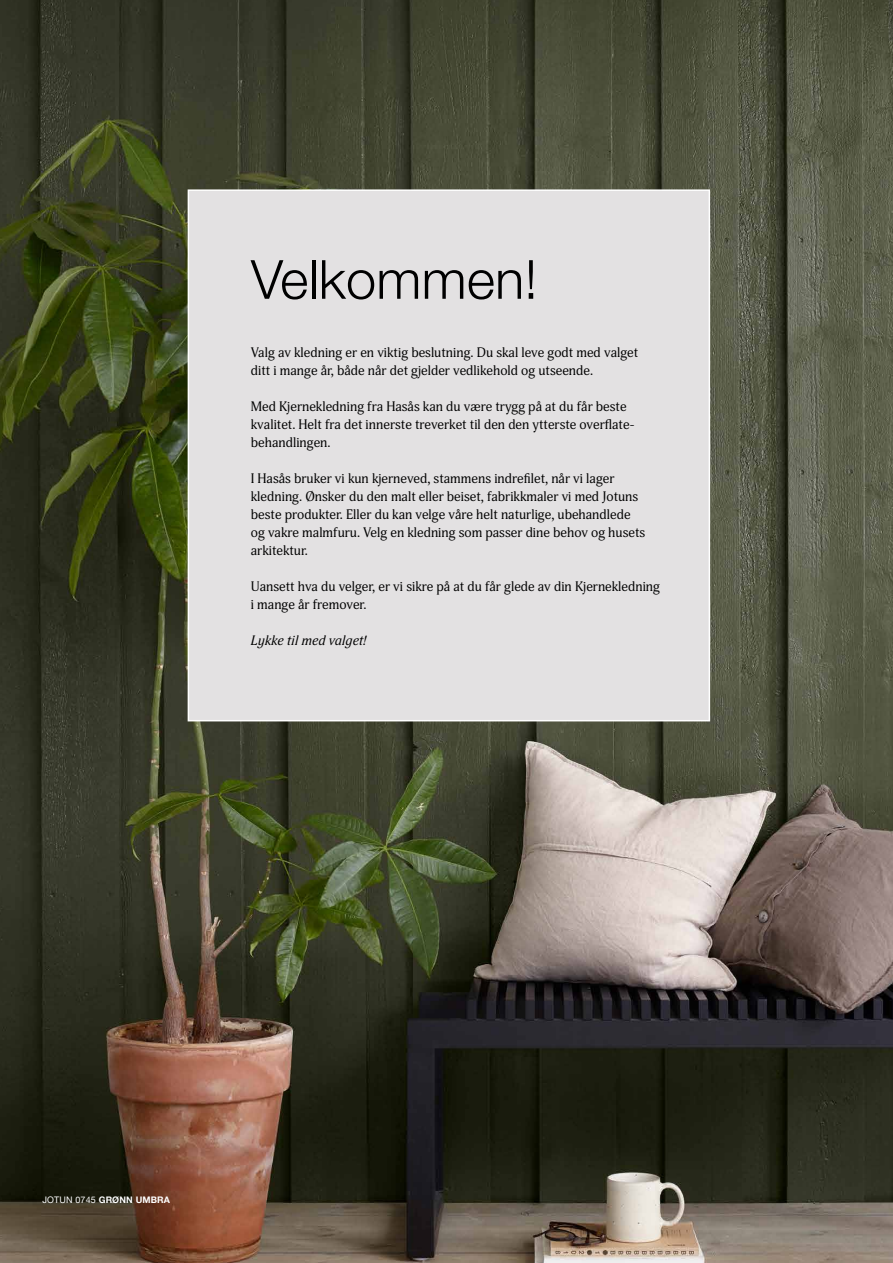
<style>
.page{position:relative;width:893px;height:1263px;background:#fff}
.page>*{position:absolute;margin:0;border:0;box-sizing:border-box;transform-origin:0 0}
.t1{font:300 54px "Helvetica Neue";letter-spacing:.005em;color:#000}
.t2{font:13.5px/18px "Adonis";color:#000}
.t3{font:italic 13.5px "Adonis";color:#000}
.t4{font:700 9px "Helvetica Neue";letter-spacing:.015em;color:#fff}
.s1{font-weight:400}
</style>
<div class="page">
<img style="left:0;top:0;width:893px;height:1263px">
<div style="left:188px;top:189px;width:522px;height:532px;background:#e3e1e2;border:2px solid #fff"></div>
<h1 class="t1" style="left:251px;top:236px;width:288px">Velkommen!</h1>
<p class="t2" style="left:251px;top:344px;width:389px">Valg av kledning er en viktig beslutning. Du skal leve godt med valget ditt i mange år, både når det gjelder vedlikehold og utseende.</p>
<p class="t2" style="left:251px;top:398px;width:386px">Med Kjernekledning fra Hasås kan du være trygg på at du får beste kvalitet. Helt fra det innerste treverket til den den ytterste overflate&shy;behandlingen.</p>
<p class="t2" style="left:251px;top:470px;width:396px">I Hasås bruker vi kun kjerneved, stammens indrefilet, når vi lager kledning. Ønsker du den malt eller beiset, fabrikkmaler vi med Jotuns beste produkter. Eller du kan velge våre helt naturlige, ubehandlede og vakre malmfuru. Velg en kledning som passer dine behov og husets arkitektur.</p>
<p class="t2" style="left:251px;top:578px;width:411px">Uansett hva du velger, er vi sikre på at du får glede av din Kjernekledning i mange år fremover.</p>
<p class="t3" style="left:251px;top:633px;width:118px">Lykke til med valget!</p>
<p class="t4" style="left:43px;top:1193px;width:129px"><span class="s1">JOTUN 0745</span> GRØNN UMBRA</p>
</div>
